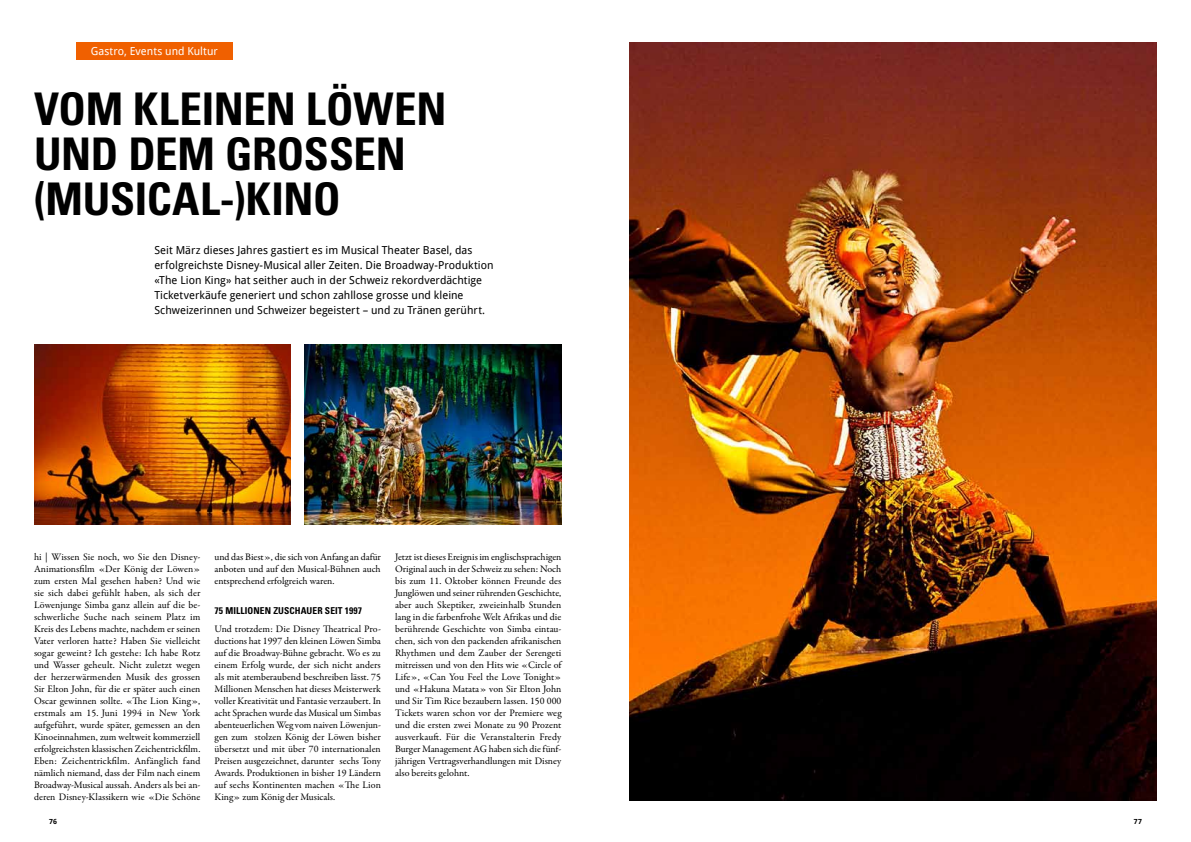
<style>
.page{position:relative;width:1191px;height:842px;background:#fff}
.page>*{position:absolute;margin:0;border:0;box-sizing:border-box;transform-origin:0 0}
.t1{font:700 condensed 45px/45px "Univers LT Std";letter-spacing:-.005em;color:#000}
.t2{font:11px/15px "Droid Sans";color:#000}
.t3{font:11px "Droid Sans";letter-spacing:.005em;color:#fff}
.t4{font:10px/12px "Garamond Premr Pro";color:#000;text-align:justify}
.t5{font:700 condensed 9.5px "Univers LT Std";letter-spacing:.01em;color:#000}
.t6{font:700 7px "Droid Sans";color:#000}
</style>
<div class="page">
<div style="left:76px;top:43px;width:156px;height:17px;background:#f06000"></div>
<img style="left:34px;top:344px;width:257px;height:180px">
<img style="left:305px;top:344px;width:256px;height:180px">
<img style="left:629px;top:43px;width:528px;height:757px">
<p class="t3" style="left:91px;top:43px;width:128px">Gastro, Events und Kultur</p>
<h1 class="t1" style="left:34px;top:86px;width:414px">VOM KLEINEN LÖWEN<br>UND DEM GROSSEN (MUSICAL-)KINO</h1>
<p class="t2" style="left:154px;top:242px;width:341px">Seit März dieses Jahres gastiert es im Musical Theater Basel, das erfolgreichste Disney-Musical aller Zeiten. Die Broadway-Produktion «The Lion King» hat seither auch in der Schweiz rekordverdächtige Ticketverkäufe generiert und schon zahllose grosse und kleine Schweizerinnen und Schweizer begeistert – und zu Tränen gerührt.</p>
<p class="t4" style="left:34px;top:551px;width:168px">hi | Wissen Sie noch, wo Sie den Disney-Animationsfilm «Der König der Löwen» zum ersten Mal gesehen haben? Und wie sie sich dabei gefühlt haben, als sich der Löwenjunge Simba ganz allein auf die be&shy;schwerliche Suche nach seinem Platz im Kreis des Lebens machte, nachdem er seinen Vater verloren hatte? Haben Sie vielleicht sogar geweint? Ich gestehe: Ich habe Rotz und Wasser geheult. Nicht zuletzt wegen der herzerwärmenden Musik des grossen Sir Elton John, für die er später auch einen Oscar gewinnen sollte. «The Lion King», erstmals am 15. Juni 1994 in New York aufgeführt, wurde später, gemessen an den Kinoeinnahmen, zum weltweit kommerziell erfolgreichsten klassischen Zeichentrickfilm.<br>Eben: Zeichentrickfilm. Anfänglich fand nämlich niemand, dass der Film nach einem Broadway-Musical aussah. Anders als bei an&shy;deren Disney-Klassikern wie «Die Schöne</p>
<p class="t4" style="left:214px;top:551px;width:168px">und das Biest», die sich von Anfang an dafür anboten und auf den Musical-Bühnen auch entsprechend erfolgreich waren.</p>
<p class="t5" style="left:214px;top:605px;width:149px">75 MILLIONEN ZUSCHAUER SEIT 1997</p>
<p class="t4" style="left:214px;top:623px;width:168px">Und trotzdem: Die Disney Theatrical Pro&shy;ductions hat 1997 den kleinen Löwen Simba auf die Broadway-Bühne gebracht. Wo es zu einem Erfolg wurde, der sich nicht anders als mit atemberaubend beschreiben lässt. 75<br>Millionen Menschen hat dieses Meisterwerk voller Kreativität und Fantasie verzaubert. In acht Sprachen wurde das Musical um Simbas abenteuerlichen Weg vom naiven Löwenjun&shy;gen zum stolzen König der Löwen bisher übersetzt und mit über 70 internationalen Preisen ausgezeichnet, darunter sechs Tony Awards. Produktionen in bisher 19 Ländern auf sechs Kontinenten machen «The Lion King» zum König der Musicals.</p>
<p class="t4" style="left:395px;top:551px;width:168px">Jetzt ist dieses Ereignis im englischsprachigen Original auch in der Schweiz zu sehen: Noch bis zum 11. Oktober können Freunde des Junglöwen und seiner rührenden Geschichte, aber auch Skeptiker, zweieinhalb Stunden lang in die farbenfrohe Welt Afrikas und die berührende Geschichte von Simba eintau&shy;chen, sich von den packenden afrikanischen Rhythmen und dem Zauber der Serengeti mitreissen und von den Hits wie «Circle of Life», «Can You Feel the Love Tonight» und «Hakuna Matata» von Sir Elton John und Sir Tim Rice bezaubern lassen. 150 000<br>Tickets waren schon vor der Premiere weg und die ersten zwei Monate zu 90 Prozent ausverkauft. Für die Veranstalterin Fredy Burger Management AG haben sich die fünf&shy;jährigen Vertragsverhandlungen mit Disney also bereits gelohnt.</p>
<p class="t6" style="left:49px;top:817px;width:9px">76</p>
<p class="t6" style="left:1134px;top:817px;width:10px">77</p>
</div>
